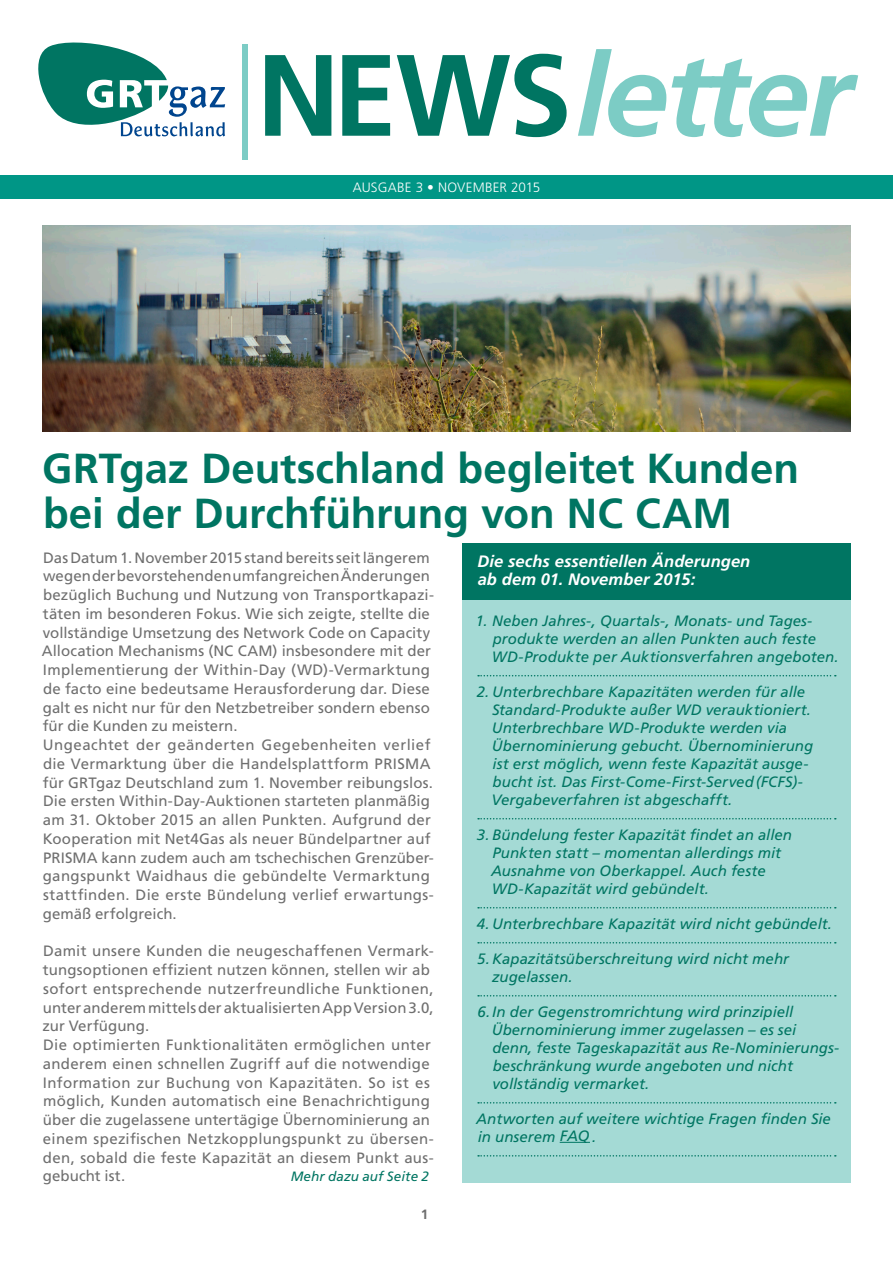
<style>
.page{position:relative;width:893px;height:1263px;background:#fff}
.page>*{position:absolute;margin:0;border:0;box-sizing:border-box;transform-origin:0 0}
.t1{font:italic 700 115.5px "Frutiger LT Std";letter-spacing:-.025em;color:#7cccc5}
.t2{font:700 42px/45px "Frutiger LT Std";color:#007562}
.t3{font:italic 700 16.5px/18px "Frutiger LT Std";letter-spacing:.01em;color:#fff}
.t4{font:15px/18.8px "Frutiger LT Std";letter-spacing:.015em;color:#6f6f6f}
.t5{font:italic 15px/18px "Frutiger LT Std";letter-spacing:.005em;color:#007562}
.t6{font:300 13.5px "Frutiger LT Std";letter-spacing:.01em;color:#fff}
.t7{font:italic 13.5px "Frutiger LT Std";letter-spacing:.005em;color:#007562}
.t8{font:700 13.5px "Frutiger LT Std";color:#6e6e6e}
.s1{font-weight:300;font-style:normal;font-stretch:condensed}
.s2{font-style:normal;color:#007562}
</style>
<div class="page">
<div style="left:0;top:176px;width:893px;height:23px;background:#009686"></div>
<svg style="left:38px;top:43px;width:187px;height:93px"></svg>
<img style="left:43px;top:225px;width:807px;height:206px">
<div style="left:462px;top:600px;width:388px;height:582px;background:#a4dad5"></div>
<svg style="left:478px;top:675px;width:358px;height:1px"></svg>
<svg style="left:478px;top:818px;width:358px;height:1px"></svg>
<svg style="left:478px;top:907px;width:358px;height:1px"></svg>
<svg style="left:478px;top:942px;width:358px;height:1px"></svg>
<svg style="left:478px;top:995px;width:358px;height:1px"></svg>
<svg style="left:478px;top:1102px;width:358px;height:1px"></svg>
<svg style="left:478px;top:1155px;width:358px;height:1px"></svg>
<hr style="left:560px;top:1142px;width:30px;height:1px;background:#007562">
<div style="left:462px;top:544px;width:388px;height:56px;background:#007562"></div>
<h1 class="t1" style="left:232px;top:28px;width:622px"><span class="s1">|</span><span class="s2">NEWS</span>letter</h1>
<p class="t6" style="left:353px;top:179px;width:189px">AUSGABE 3 • NOVEMBER 2015</p>
<h2 class="t2" style="left:42px;top:446px;width:758px">GRTgaz Deutschland begleitet Kunden bei der Durchführung von NC CAM</h2>
<p class="t4" style="left:42px;top:548px;width:393px">Das Datum 1. November 2015 stand bereits seit längerem wegen der bevorstehenden umfangreichen Änderungen bezüglich Buchung und Nutzung von Transportkapazi&shy;täten im besonderen Fokus. Wie sich zeigte, stellte die vollständige Umsetzung des Network Code on Capacity Allocation Mechanisms (NC CAM) insbesondere mit der Implementierung der Within-Day (WD)-Vermarktung de facto eine bedeutsame Herausforderung dar. Diese galt es nicht nur für den Netzbetreiber sondern ebenso für die Kunden zu meistern.<br>Ungeachtet der geänderten Gegebenheiten verlief die Vermarktung über die Handelsplattform PRISMA für GRTgaz Deutschland zum 1. November reibungslos.<br>Die ersten Within-Day-Auktionen starteten planmäßig am 31. Oktober 2015 an allen Punkten. Aufgrund der Kooperation mit Net4Gas als neuer Bündelpartner auf PRISMA kann zudem auch am tschechischen Grenzüber&shy;gangspunkt Waidhaus die gebündelte Vermarktung stattfinden. Die erste Bündelung verlief erwartungs&shy;gemäß erfolgreich.</p>
<p class="t4" style="left:43px;top:942px;width:393px">Damit unsere Kunden die neugeschaffenen Vermark&shy;tungsoptionen effizient nutzen können, stellen wir ab sofort entsprechende nutzerfreundliche Funktionen, unter anderem mittels der aktualisierten App Version 3.0, zur Verfügung.<br>Die optimierten Funktionalitäten ermöglichen unter anderem einen schnellen Zugriff auf die notwendige Information zur Buchung von Kapazitäten. So ist es möglich, Kunden automatisch eine Benachrichtigung über die zugelassene untertägige Übernominierung an einem spezifischen Netzkopplungspunkt zu übersen&shy;den, sobald die feste Kapazität an diesem Punkt aus&shy;gebucht ist.</p>
<p class="t7" style="left:291px;top:1169px;width:140px">Mehr dazu auf Seite 2</p>
<p class="t8" style="left:421px;top:1206px;width:9px">1</p>
<p class="t3" style="left:477px;top:552px;width:275px">Die sechs essentiellen Änderungen ab dem 01. November 2015:</p>
<p class="t5" style="left:492px;top:612px;width:348px;text-indent:-16px">1. Neben Jahres-, Quartals-, Monats- und Tages&shy;produkte werden an allen Punkten auch feste<br>WD-Produkte per Auktionsverfahren angeboten.</p>
<p class="t5" style="left:492px;top:683px;width:323px;text-indent:-15px">2. Unterbrechbare Kapazitäten werden für alle Standard-Produkte außer WD verauktioniert.<br>Unterbrechbare WD-Produkte werden via Übernominierung gebucht. Übernominierung ist erst möglich, wenn feste Kapazität ausge&shy;bucht ist. Das First-Come-First-Served(FCFS)- Vergabeverfahren ist abgeschafft.</p>
<p class="t5" style="left:491px;top:826px;width:302px;text-indent:-14px">3. Bündelung fester Kapazität findet an allen Punkten statt – momentan allerdings mit Ausnahme von Oberkappel. Auch feste WD-Kapazität wird gebündelt.</p>
<p class="t5" style="left:477px;top:915px;width:357px">4. Unterbrechbare Kapazität wird nicht gebündelt.</p>
<p class="t5" style="left:492px;top:950px;width:298px;text-indent:-15px">5.Kapazitätsüberschreitung wird nicht mehr zugelassen.</p>
<p class="t5" style="left:492px;top:1003px;width:348px;text-indent:-15px">6.In der Gegenstromrichtung wird prinzipiell Übernominierung immer zugelassen – es sei denn, feste Tageskapazität aus Re-Nominierungs&shy;beschränkung wurde angeboten und nicht vollständig vermarket.</p>
<p class="t5" style="left:476px;top:1110px;width:356px">Antworten auf weitere wichtige Fragen finden Sie in unserem FAQ .</p>
</div>
